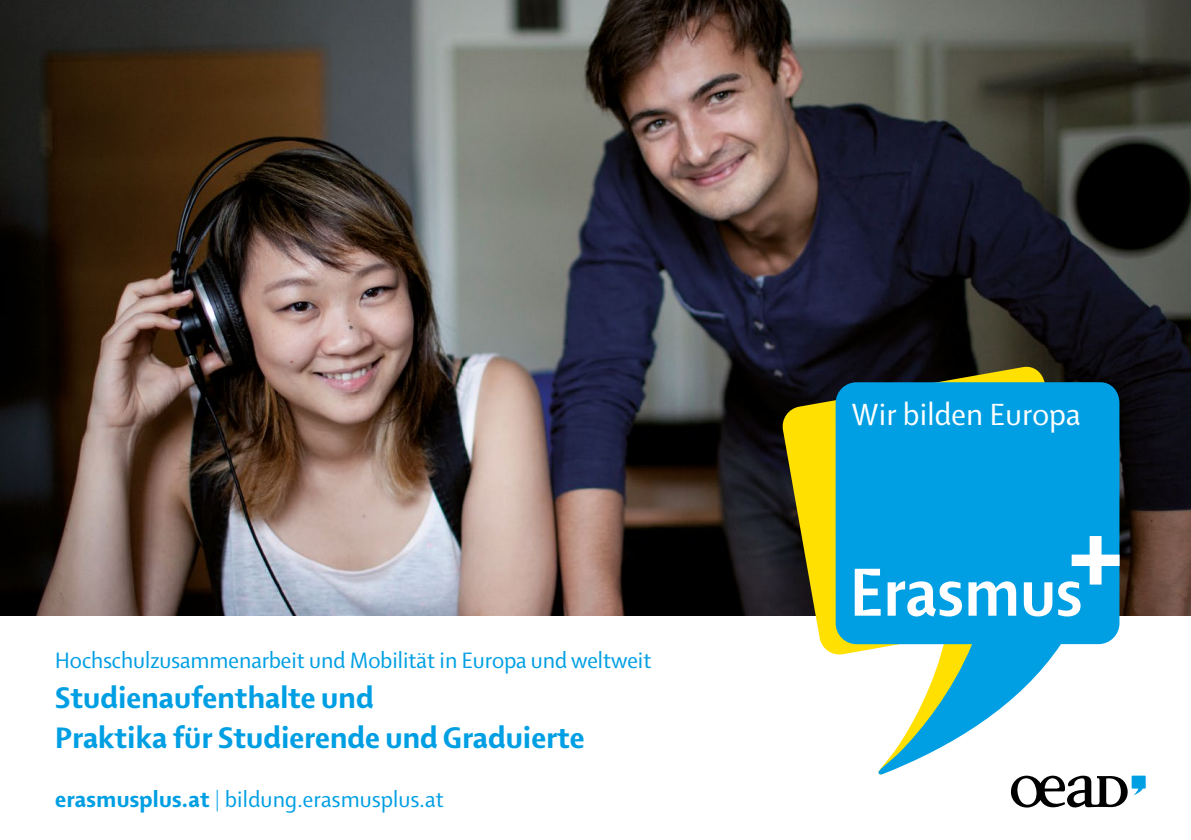
<style>
.page{position:relative;width:1191px;height:840px;background:#fff}
.page>*{position:absolute;margin:0;border:0;box-sizing:border-box;transform-origin:0 0}
.t1{font:33px "Shaker 2";letter-spacing:.01em;color:#fff}
.t2{font:800 32px/40px "Shaker 2";color:#009fe3}
.t3{font:24px "Shaker 2";color:#009fe3}
.s1{font-weight:800}
.s2{font-weight:300}
</style>
<div class="page">
<img style="left:0;top:0;width:1191px;height:615px">
<svg style="left:1011px;top:775px;width:134px;height:32px"></svg>
<svg style="left:781px;top:365px;width:302px;height:289px;background:#92831d"></svg>
<svg style="left:835px;top:382px;width:284px;height:392px;fill:#009fe3"></svg>
<svg style="left:854px;top:568px;width:26px;height:47px"></svg>
<svg style="left:887px;top:581px;width:75px;height:35px"></svg>
<svg style="left:968px;top:581px;width:48px;height:34px"></svg>
<svg style="left:1023px;top:582px;width:29px;height:34px"></svg>
<svg style="left:1058px;top:535px;width:61px;height:81px"></svg>
<p class="t3" style="left:55px;top:644px;width:598px">Hochschulzusammenarbeit und Mobilität in Europa und weltweit</p>
<h2 class="t2" style="left:55px;top:676px;width:531px">Studienaufenthalte und<br>Praktika für Studierende und Graduierte</h2>
<p class="t3" style="left:55px;top:783px;width:390px"><span class="s1">erasmusplus.at</span> <span class="s2">|</span> bildung.erasmusplus.at</p>
<h1 class="t1" style="left:852px;top:392px;width:230px">Wir bilden Europa</h1>
</div>
